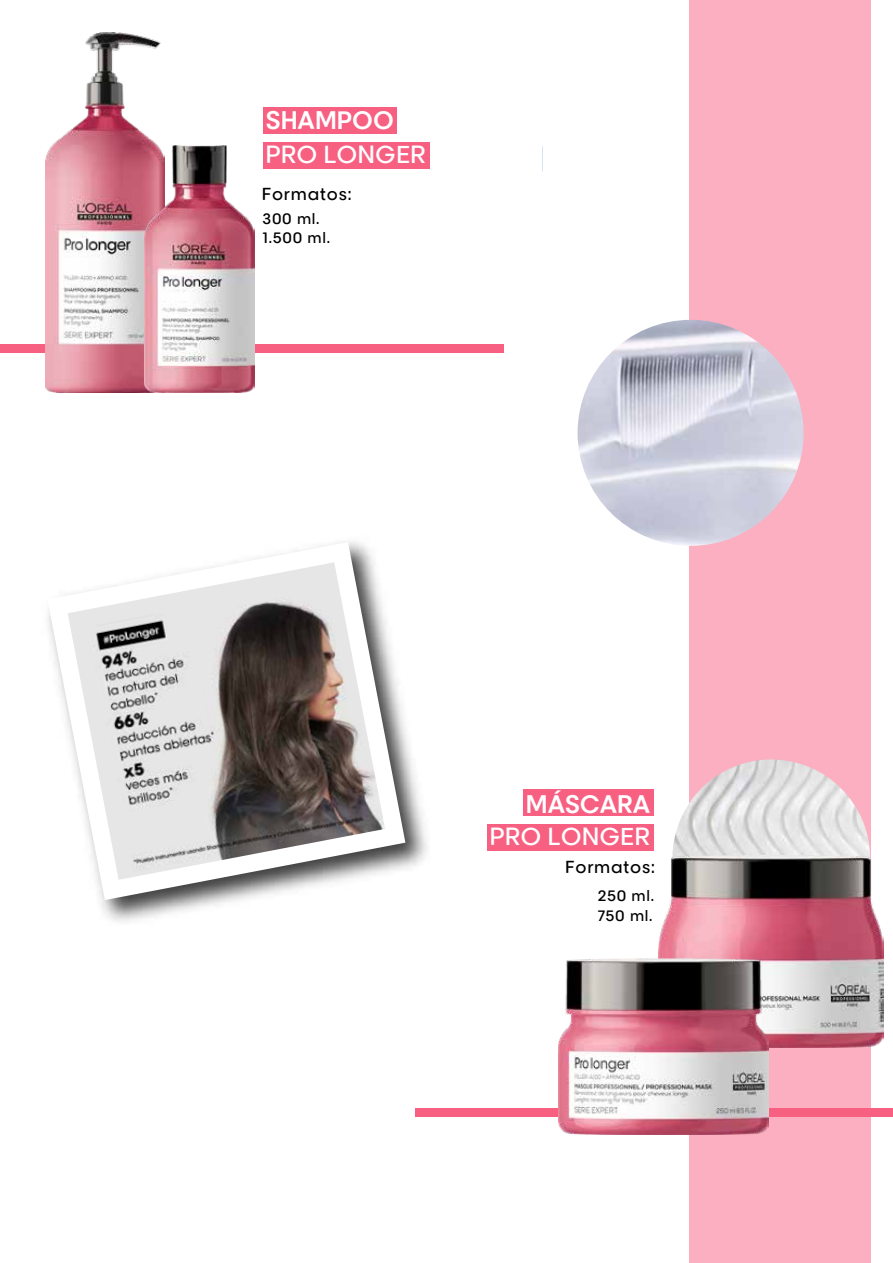
<style>
.page{position:relative;width:893px;height:1263px;background:#fff}
.page>*{position:absolute;margin:0;border:0;box-sizing:border-box;transform-origin:0 0}
.t1{font:23.7px "LOREAL PRO OFFICE";color:#fff}
.t2{font:600 23.7px "LOREAL PRO OFFICE";color:#fff}
.t3{font:16.65px "LOREAL PRO OFFICE";letter-spacing:.05em;color:#000}
.t4{font:14.55px/19.5px "LOREAL PRO OFFICE";letter-spacing:.05em;color:#000}
</style>
<div class="page">
<div style="left:689px;top:0;width:181px;height:1263px;background:#fbafc0"></div>
<img style="left:578px;top:320px;width:225px;height:226px;border-radius:113px">
<img style="left:672px;top:759px;width:198px;height:198px;border-radius:99px">
<div style="left:0;top:344px;width:504px;height:9px;background:#f86082"></div>
<img style="left:101px;top:541px;width:327px;height:381px">
<svg style="left:47px;top:542px;width:358px;height:358px"></svg>
<img style="left:46px;top:33px;width:115px;height:359px">
<img style="left:68px;top:562px;width:317px;height:318px">
<img style="left:144px;top:146px;width:110px;height:246px">
<div style="left:415px;top:1108px;width:478px;height:9px;background:#f86082"></div>
<div style="left:263px;top:107px;width:134px;height:27px;background:#f86082"></div>
<div style="left:263px;top:142px;width:167px;height:26px;background:#f86082"></div>
<div style="left:523px;top:789px;width:131px;height:27px;background:#f86082"></div>
<img style="left:658px;top:856px;width:225px;height:192px">
<img style="left:559px;top:958px;width:209px;height:177px">
<div style="left:487px;top:824px;width:167px;height:26px;background:#f86082"></div>
<h1 class="t2" style="left:266px;top:103px;width:129px">SHAMPOO</h1>
<h1 class="t1" style="left:265px;top:136px;width:162px">PRO LONGER</h1>
<p class="t3" style="left:262px;top:181px;width:91px">Formatos:</p>
<p class="t4" style="left:263px;top:208px;width:69px">300 ml.<br>1.500 ml.</p>
<h1 class="t2" style="left:526px;top:786px;width:126px">MÁSCARA</h1>
<h1 class="t1" style="left:490px;top:819px;width:162px">PRO LONGER</h1>
<p class="t3" style="left:565px;top:854px;width:91px">Formatos:</p>
<p class="t4" style="left:598px;top:885px;width:58px">250 ml.<br>750 ml.</p>
</div>
